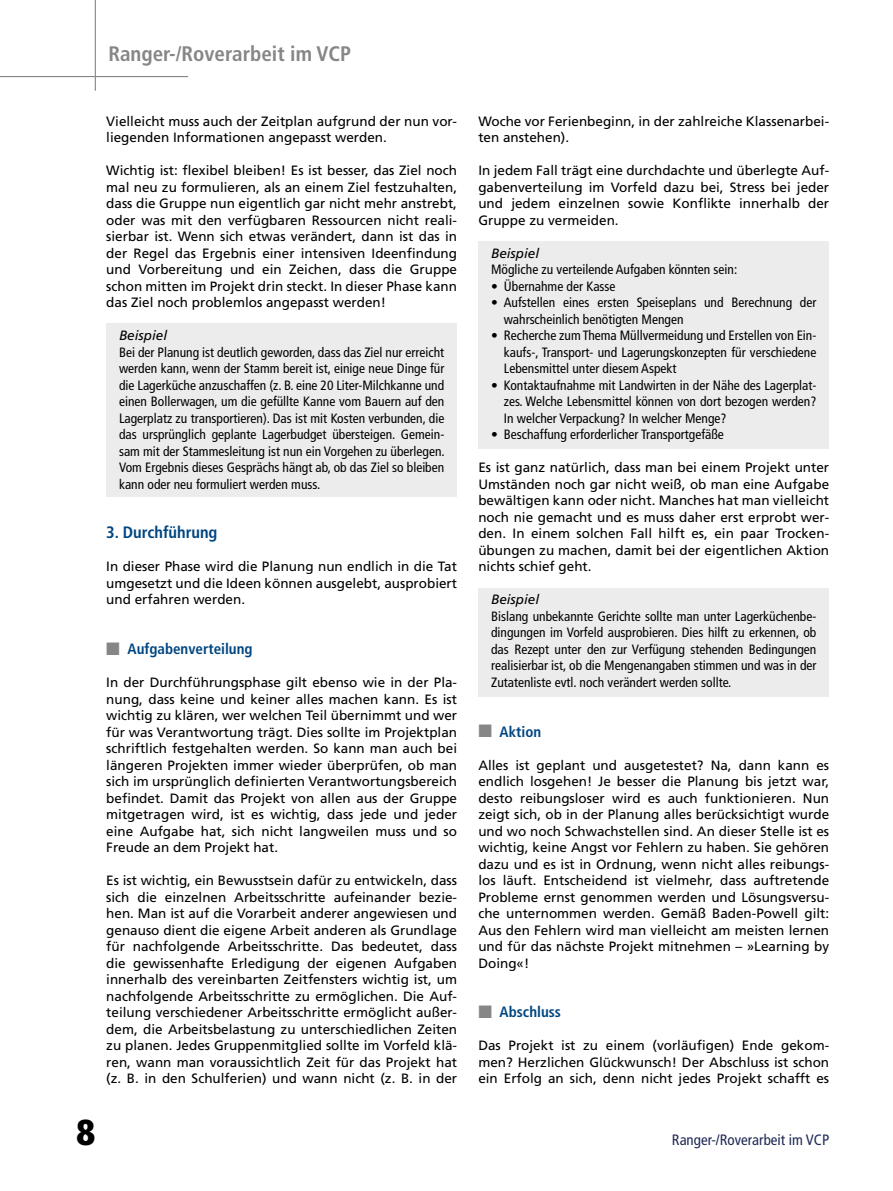
<style>
.page{position:relative;width:893px;height:1191px;background:#fff}
.page>*{position:absolute;margin:0;border:0;box-sizing:border-box;transform-origin:0 0}
.t1{font:900 condensed 36px "Frutiger LT Std";color:#000}
.t2{font:700 condensed 21px "Frutiger LT Std";color:#868686}
.t3{font:700 condensed 16.5px "Frutiger LT Std";color:#004681}
.t4{font:700 condensed 15px "Frutiger LT Std";color:#004681}
.t5{font:condensed 15px "Frutiger LT Std";color:#1e2955}
.t6{font:13.5px/16.5px "Frutiger LT Std";color:#000;text-align:justify}
.t7{font:condensed 13.5px/16.5px "Frutiger LT Std";color:#000;text-align:justify}
.t8{font:italic 13.5px "Frutiger LT Std";color:#000}
.s1{color:#868686}
</style>
<div class="page">
<hr style="left:0;top:76px;width:188px;height:1px;background:#868686">
<hr style="left:95px;top:0;width:1px;height:91px;background:#868686">
<div style="left:478px;top:588px;width:351px;height:108px;background:#ececec"></div>
<div style="left:478px;top:241px;width:351px;height:207px;background:#ececec"></div>
<div style="left:106px;top:323px;width:351px;height:174px;background:#ececec"></div>
<h2 class="t2" style="left:108px;top:41px;width:244px">Ranger-/Roverarbeit im VCP</h2>
<p class="t6" style="left:106px;top:113px;width:352px">Vielleicht muss auch der Zeitplan aufgrund der nun vor&shy;liegenden Informationen angepasst werden.</p>
<p class="t6" style="left:106px;top:162px;width:352px">Wichtig ist: flexibel bleiben! Es ist besser, das Ziel noch mal neu zu formulieren, als an einem Ziel festzuhalten, dass die Gruppe nun eigentlich gar nicht mehr anstrebt, oder was mit den verfügbaren Ressourcen nicht reali&shy;sierbar ist. Wenn sich etwas verändert, dann ist das in der Regel das Ergebnis einer intensiven Ideenfindung und Vorbereitung und ein Zeichen, dass die Gruppe schon mitten im Projekt drin steckt. In dieser Phase kann das Ziel noch problemlos angepasst werden!</p>
<p class="t8" style="left:119px;top:328px;width:50px">Beispiel</p>
<p class="t7" style="left:119px;top:344px;width:327px">Bei der Planung ist deutlich geworden, dass das Ziel nur erreicht werden kann, wenn der Stamm bereit ist, einige neue Dinge für die Lagerküche anzuschaffen (z. B. eine 20 Liter-Milchkanne und einen Bollerwagen, um die gefüllte Kanne vom Bauern auf den Lagerplatz zu transportieren). Das ist mit Kosten verbunden, die das ursprünglich geplante Lagerbudget übersteigen. Gemein&shy;sam mit der Stammesleitung ist nun ein Vorgehen zu überlegen.<br>Vom Ergebnis dieses Gesprächs hängt ab, ob das Ziel so bleiben kann oder neu formuliert werden muss.</p>
<p class="t3" style="left:106px;top:523px;width:113px">3. Durchführung</p>
<p class="t6" style="left:106px;top:558px;width:352px">In dieser Phase wird die Planung nun endlich in die Tat umgesetzt und die Ideen können ausgelebt, ausprobiert und erfahren werden.</p>
<p class="t4" style="left:106px;top:640px;width:148px"><span class="s1">■</span> Aufgabenverteilung</p>
<p class="t6" style="left:106px;top:674px;width:352px">In der Durchführungsphase gilt ebenso wie in der Pla&shy;nung, dass keine und keiner alles machen kann. Es ist wichtig zu klären, wer welchen Teil übernimmt und wer für was Verantwortung trägt. Dies sollte im Projektplan schriftlich festgehalten werden. So kann man auch bei längeren Projekten immer wieder überprüfen, ob man sich im ursprünglich definierten Verantwortungsbereich befindet. Damit das Projekt von allen aus der Gruppe mitgetragen wird, ist es wichtig, dass jede und jeder eine Aufgabe hat, sich nicht langweilen muss und so Freude an dem Projekt hat.</p>
<p class="t6" style="left:106px;top:872px;width:352px">Es ist wichtig, ein Bewusstsein dafür zu entwickeln, dass sich die einzelnen Arbeitsschritte aufeinander bezie&shy;hen. Man ist auf die Vorarbeit anderer angewiesen und genauso dient die eigene Arbeit anderen als Grundlage für nachfolgende Arbeitsschritte. Das bedeutet, dass die gewissenhafte Erledigung der eigenen Aufgaben innerhalb des vereinbarten Zeitfensters wichtig ist, um nachfolgende Arbeitsschritte zu ermöglichen. Die Auf&shy;teilung verschiedener Arbeitsschritte ermöglicht außer&shy;dem, die Arbeitsbelastung zu unterschiedlichen Zeiten zu planen. Jedes Gruppenmitglied sollte im Vorfeld klä&shy;ren, wann man voraussichtlich Zeit für das Projekt hat (z. B. in den Schulferien) und wann nicht (z. B. in der</p>
<h1 class="t1" style="left:77px;top:1110px;width:20px">8</h1>
<p class="t6" style="left:478px;top:113px;width:352px">Woche vor Ferienbeginn, in der zahlreiche Klassenarbei&shy;ten anstehen).</p>
<p class="t6" style="left:478px;top:162px;width:352px">In jedem Fall trägt eine durchdachte und überlegte Auf&shy;gabenverteilung im Vorfeld dazu bei, Stress bei jeder und jedem einzelnen sowie Konflikte innerhalb der Gruppe zu vermeiden.</p>
<p class="t8" style="left:491px;top:245px;width:50px">Beispiel</p>
<p class="t7" style="left:491px;top:261px;width:248px">Mögliche zu verteilende Aufgaben könnten sein:</p>
<p class="t7" style="left:491px;top:278px;width:126px">• Übernahme der Kasse</p>
<p class="t7" style="left:504px;top:294px;width:314px;text-indent:-13px">• Aufstellen eines ersten Speiseplans und Berechnung der wahrscheinlich benötigten Mengen</p>
<p class="t7" style="left:504px;top:327px;width:314px;text-indent:-13px">• Recherche zum Thema Müllvermeidung und Erstellen von Ein&shy;kaufs-, Transport- und Lagerungskonzepten für verschiedene Lebensmittel unter diesem Aspekt</p>
<p class="t7" style="left:504px;top:377px;width:314px;text-indent:-13px">• Kontaktaufnahme mit Landwirten in der Nähe des Lagerplat&shy;zes. Welche Lebensmittel können von dort bezogen werden?<br>In welcher Verpackung? In welcher Menge?</p>
<p class="t7" style="left:491px;top:426px;width:234px">• Beschaffung erforderlicher Transportgefäße</p>
<p class="t6" style="left:478px;top:459px;width:352px">Es ist ganz natürlich, dass man bei einem Projekt unter Umständen noch gar nicht weiß, ob man eine Aufgabe bewältigen kann oder nicht. Manches hat man vielleicht noch nie gemacht und es muss daher erst erprobt wer&shy;den. In einem solchen Fall hilft es, ein paar Trocken&shy;übungen zu machen, damit bei der eigentlichen Aktion nichts schief geht.</p>
<p class="t8" style="left:491px;top:592px;width:50px">Beispiel</p>
<p class="t7" style="left:491px;top:608px;width:327px">Bislang unbekannte Gerichte sollte man unter Lagerküchenbe&shy;dingungen im Vorfeld ausprobieren. Dies hilft zu erkennen, ob das Rezept unter den zur Verfügung stehenden Bedingungen realisierbar ist, ob die Mengenangaben stimmen und was in der Zutatenliste evtl. noch verändert werden sollte.</p>
<p class="t4" style="left:478px;top:722px;width:64px"><span class="s1">■</span> Aktion</p>
<p class="t6" style="left:478px;top:756px;width:352px">Alles ist geplant und ausgetestet? Na, dann kann es endlich losgehen! Je besser die Planung bis jetzt war, desto reibungsloser wird es auch funktionieren. Nun zeigt sich, ob in der Planung alles berücksichtigt wurde und wo noch Schwachstellen sind. An dieser Stelle ist es wichtig, keine Angst vor Fehlern zu haben. Sie gehören dazu und es ist in Ordnung, wenn nicht alles reibungs&shy;los läuft. Entscheidend ist vielmehr, dass auftretende Probleme ernst genommen werden und Lösungsversu&shy;che unternommen werden. Gemäß Baden-Powell gilt:<br>Aus den Fehlern wird man vielleicht am meisten lernen und für das nächste Projekt mitnehmen – »Learning by Doing«!</p>
<p class="t4" style="left:478px;top:1003px;width:84px"><span class="s1">■</span> Abschluss</p>
<p class="t6" style="left:478px;top:1037px;width:352px">Das Projekt ist zu einem (vorläufigen) Ende gekom&shy;men? Herzlichen Glückwunsch! Der Abschluss ist schon ein Erfolg an sich, denn nicht jedes Projekt schafft es</p>
<p class="t5" style="left:672px;top:1131px;width:159px">Ranger-/Roverarbeit im VCP</p>
</div>
